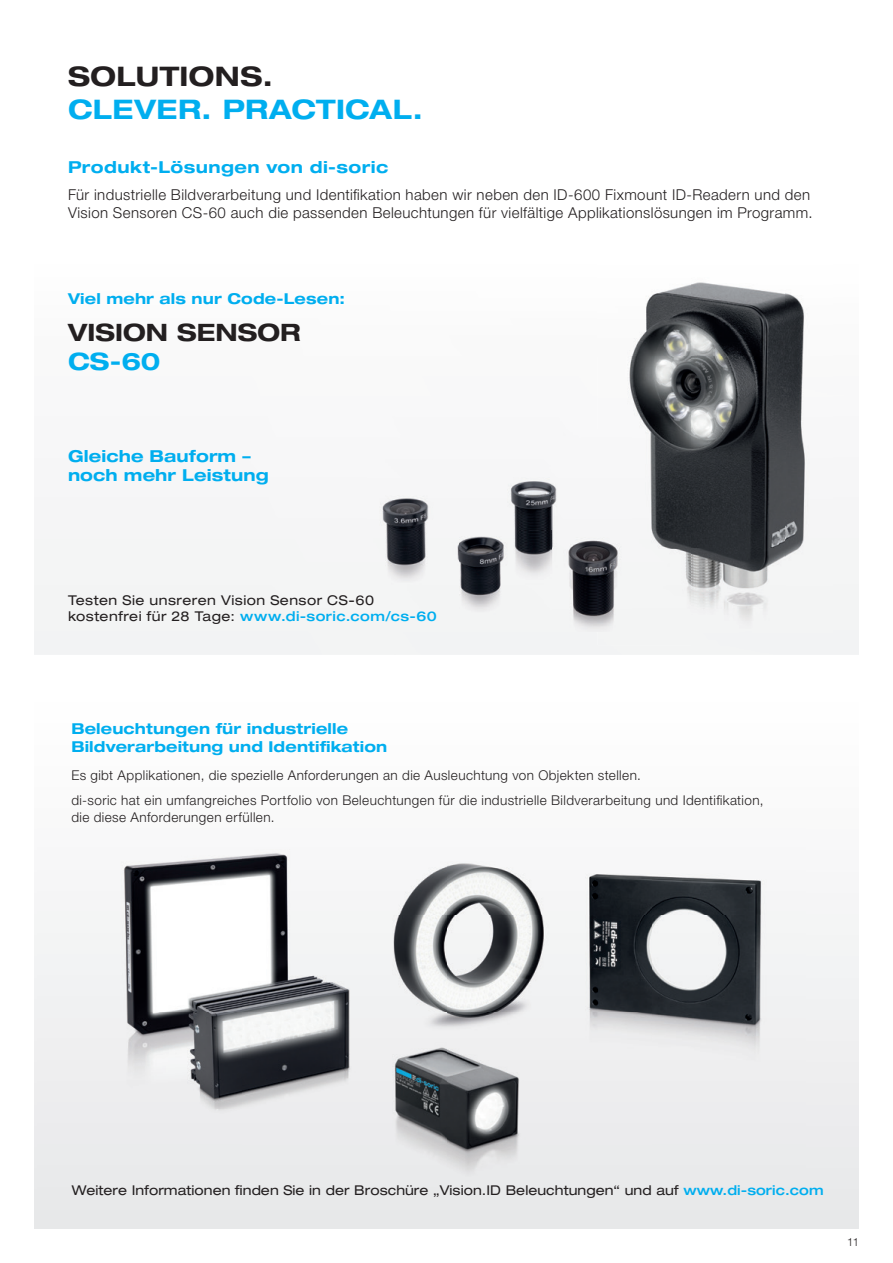
<style>
.page{position:relative;width:893px;height:1263px;background:#fff}
.page>*{position:absolute;margin:0;border:0;box-sizing:border-box;transform-origin:0 0}
.t1{font:700 expanded 27px "Helvetica Neue LTW1 G";letter-spacing:.015em;color:#00aeef}
.t2{font:700 expanded 27px "Helvetica Neue LTW1 G";letter-spacing:.015em;color:#231f20}
.t3{font:700 expanded 24px "Helvetica Neue LTW1 G";letter-spacing:.005em;color:#231f20}
.t4{font:700 expanded 24px "Helvetica Neue LTW1 G";color:#00aeef}
.t5{font:700 expanded 16.5px/19.8px "Helvetica Neue LTW1 G";letter-spacing:.01em;color:#00aeef}
.t6{font:300 15px/18px "Helvetica Neue LTW1 G";letter-spacing:.025em;color:#231f20}
.t7{font:700 expanded 15px/18px "Helvetica Neue LTW1 G";letter-spacing:.01em;color:#00aeef}
.t8{font:300 13.5px/25px "Helvetica Neue LTW1 G";letter-spacing:.03em;color:#231f20}
.t9{font:expanded 13.5px "Helvetica Neue LTW1 G";letter-spacing:.005em;color:#231f20}
.t10{font:expanded 13.5px/16.2px "Helvetica Neue LTW1 G";letter-spacing:.035em;color:#231f20}
.t11{font:300 11.25px "Helvetica Neue LTW1 G";color:#231f20}
.s1{font-weight:500;color:#00aeef}
</style>
<div class="page">
<svg style="left:34px;top:914px;width:825px;height:315px"></svg>
<img style="left:37px;top:849px;width:769px;height:357px">
<img style="left:627px;top:282px;width:158px;height:170px">
<img style="left:785px;top:293px;width:47px;height:352px">
<img style="left:639px;top:452px;width:147px;height:97px">
<img style="left:598px;top:549px;width:188px;height:96px">
<img style="left:368px;top:430px;width:263px;height:201px">
<h1 class="t2" style="left:68px;top:59px;width:206px">SOLUTIONS.</h1>
<h1 class="t1" style="left:68px;top:92px;width:356px">CLEVER. PRACTICAL.</h1>
<p class="t5" style="left:68px;top:157px;width:322px">Produkt-Lösungen von di-soric</p>
<p class="t6" style="left:68px;top:185px;width:746px">Für industrielle Bildverarbeitung und Identifikation haben wir neben den ID-600 Fixmount ID-Readern und den<br>Vision Sensoren CS-60 auch die passenden Beleuchtungen für vielfältige Applikationslösungen im Programm.</p>
<p class="t7" style="left:68px;top:289px;width:278px">Viel mehr als nur Code-Lesen:</p>
<h2 class="t3" style="left:68px;top:317px;width:234px">VISION SENSOR</h2>
<h2 class="t4" style="left:68px;top:346px;width:94px">CS-60</h2>
<p class="t5" style="left:68px;top:445px;width:202px">Gleiche Bauform – noch mehr Leistung</p>
<p class="t10" style="left:68px;top:591px;width:370px">Testen Sie unsreren Vision Sensor CS-60 kostenfrei für 28 Tage: <span class="s1">www.di-soric.com/cs-60</span></p>
<p class="t7" style="left:71px;top:719px;width:318px">Beleuchtungen für industrielle<br>Bildverarbeitung und Identifikation</p>
<p class="t8" style="left:71px;top:763px;width:694px">Es gibt Applikationen, die spezielle Anforderungen an die Ausleuchtung von Objekten stellen.<br>di-soric hat ein umfangreiches Portfolio von Beleuchtungen für die industrielle Bildverarbeitung und Identifikation,</p>
<p class="t8" style="left:71px;top:804px;width:205px">die diese Anforderungen erfüllen.</p>
<p class="t9" style="left:72px;top:1181px;width:753px">Weitere Informationen finden Sie in der Broschüre „Vision.ID Beleuchtungen“ und auf <span class="s1">www.di-soric.com</span></p>
<p class="t11" style="left:847px;top:1234px;width:13px">11</p>
</div>
